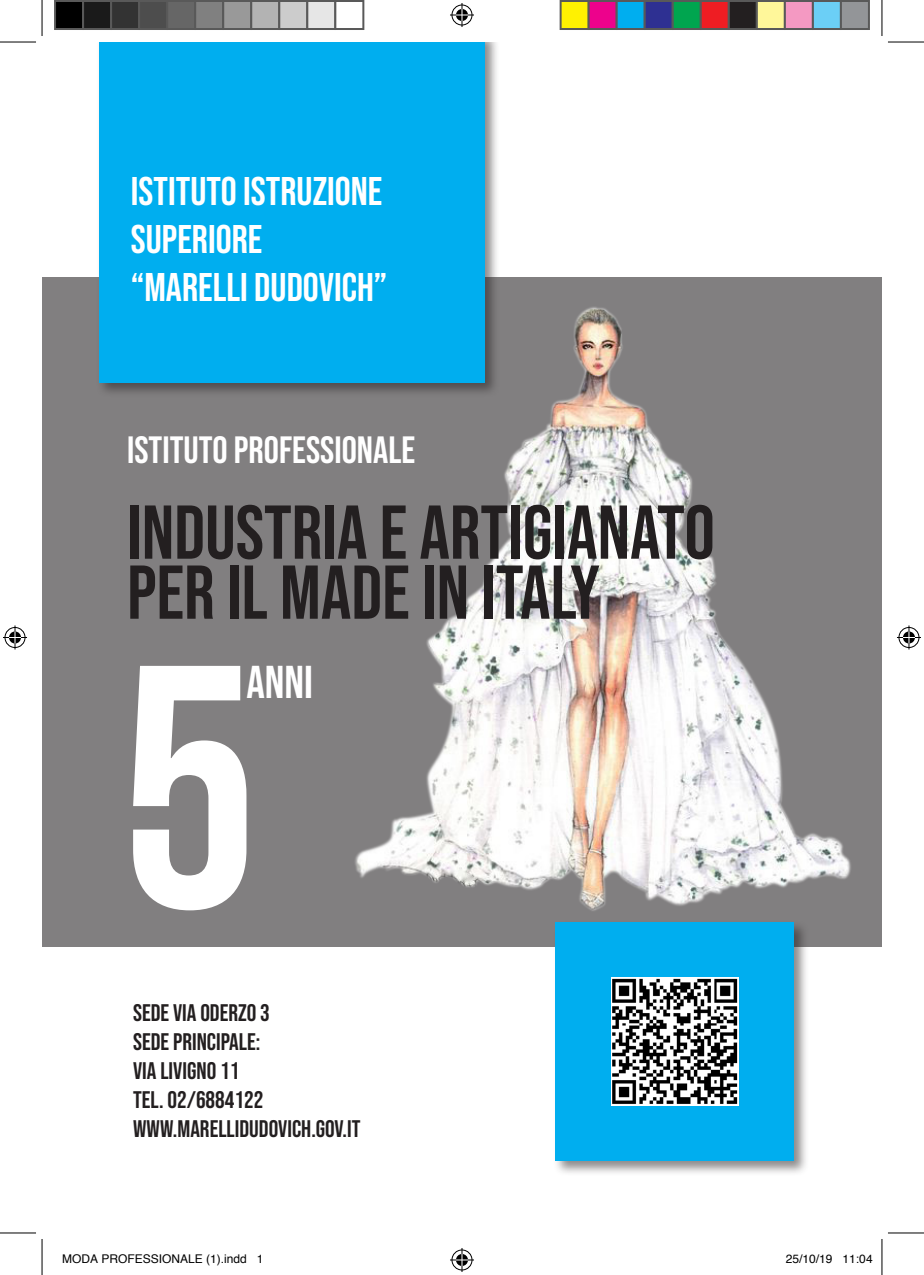
<style>
.page{position:relative;width:924px;height:1275px;background:#fff}
.page>*{position:absolute;margin:0;border:0;box-sizing:border-box;transform-origin:0 0}
.t1{font:76px/60px "Bebas Neue";color:#231f20}
.t2{font:46px "Bebas Neue";color:#fff}
.t3{font:40px "Bebas Neue";color:#fff}
.t4{font:38px "Bebas Neue";color:#fff}
.t5{font:24px "Bebas Neue";color:#231f20}
.t6{font:12px "Helvetica";color:#000}
</style>
<div class="page">
<div style="left:42px;top:277px;width:839px;height:669px;background:#817f80"></div>
<img style="left:339px;top:307px;width:539px;height:640px">
<div style="left:96px;top:42px;width:403px;height:355px;background:#231f20;opacity:.52"></div>
<div style="left:99px;top:42px;width:385px;height:340px;background:#00aeef"></div>
<div style="left:552px;top:919px;width:257px;height:257px;background:#231f20;opacity:.52"></div>
<div style="left:555px;top:922px;width:238px;height:239px;background:#00aeef"></div>
<img style="left:611px;top:978px;width:127px;height:127px">
<svg style="left:133px;top:666px;width:113px;height:244px"></svg>
<hr style="left:0;top:42px;width:36px;height:1px;background:#000">
<hr style="left:887px;top:42px;width:36px;height:1px;background:#000">
<hr style="left:0;top:1232px;width:36px;height:1px;background:#000">
<hr style="left:887px;top:1232px;width:36px;height:1px;background:#000">
<hr style="left:42px;top:0;width:1px;height:36px;background:#000">
<hr style="left:42px;top:1239px;width:1px;height:36px;background:#000">
<hr style="left:881px;top:0;width:1px;height:36px;background:#000">
<hr style="left:881px;top:1239px;width:1px;height:36px;background:#000">
<svg style="left:450px;top:3px;width:24px;height:24px"></svg>
<svg style="left:450px;top:1248px;width:24px;height:24px"></svg>
<svg style="left:3px;top:625px;width:24px;height:24px"></svg>
<svg style="left:897px;top:625px;width:23px;height:24px"></svg>
<div style="left:55px;top:1px;width:28px;height:28px;background:#000"></div>
<div style="left:54px;top:0;width:30px;height:30px;border:2px solid #595959"></div>
<div style="left:83px;top:1px;width:28px;height:28px;background:#1a1a1a"></div>
<div style="left:82px;top:0;width:30px;height:30px;border:2px solid #595959"></div>
<div style="left:111px;top:1px;width:28px;height:28px;background:#333"></div>
<div style="left:110px;top:0;width:30px;height:30px;border:2px solid #595959"></div>
<div style="left:139px;top:1px;width:28px;height:28px;background:#4d4d4d"></div>
<div style="left:138px;top:0;width:30px;height:30px;border:2px solid #595959"></div>
<div style="left:167px;top:1px;width:28px;height:28px;background:#666"></div>
<div style="left:166px;top:0;width:30px;height:30px;border:2px solid #595959"></div>
<div style="left:195px;top:1px;width:28px;height:28px;background:#808080"></div>
<div style="left:194px;top:0;width:30px;height:30px;border:2px solid #595959"></div>
<div style="left:223px;top:1px;width:28px;height:28px;background:#999"></div>
<div style="left:222px;top:0;width:30px;height:30px;border:2px solid #595959"></div>
<div style="left:251px;top:1px;width:28px;height:28px;background:#b3b3b3"></div>
<div style="left:250px;top:0;width:30px;height:30px;border:2px solid #595959"></div>
<div style="left:279px;top:1px;width:28px;height:28px;background:#ccc"></div>
<div style="left:278px;top:0;width:30px;height:30px;border:2px solid #595959"></div>
<div style="left:307px;top:1px;width:28px;height:28px;background:#e6e6e6"></div>
<div style="left:306px;top:0;width:30px;height:30px;border:2px solid #595959"></div>
<div style="left:334px;top:0;width:30px;height:30px;border:2px solid #595959"></div>
<div style="left:560px;top:1px;width:28px;height:28px;background:#fff101"></div>
<div style="left:559px;top:0;width:30px;height:30px;border:2px solid #595959"></div>
<div style="left:588px;top:1px;width:28px;height:28px;background:#ed028c"></div>
<div style="left:587px;top:0;width:30px;height:30px;border:2px solid #595959"></div>
<div style="left:616px;top:1px;width:28px;height:28px;background:#00aeef"></div>
<div style="left:615px;top:0;width:30px;height:30px;border:2px solid #595959"></div>
<div style="left:644px;top:1px;width:28px;height:28px;background:#2e3092"></div>
<div style="left:643px;top:0;width:30px;height:30px;border:2px solid #595959"></div>
<div style="left:672px;top:1px;width:28px;height:28px;background:#00a54f"></div>
<div style="left:671px;top:0;width:30px;height:30px;border:2px solid #595959"></div>
<div style="left:700px;top:1px;width:28px;height:28px;background:#ee1d23"></div>
<div style="left:699px;top:0;width:30px;height:30px;border:2px solid #595959"></div>
<div style="left:728px;top:1px;width:28px;height:28px;background:#231f20"></div>
<div style="left:727px;top:0;width:30px;height:30px;border:2px solid #595959"></div>
<div style="left:756px;top:1px;width:28px;height:28px;background:#fff79a"></div>
<div style="left:755px;top:0;width:30px;height:30px;border:2px solid #595959"></div>
<div style="left:784px;top:1px;width:28px;height:28px;background:#f499c2"></div>
<div style="left:783px;top:0;width:30px;height:30px;border:2px solid #595959"></div>
<div style="left:812px;top:1px;width:28px;height:28px;background:#6bcff6"></div>
<div style="left:811px;top:0;width:30px;height:30px;border:2px solid #595959"></div>
<div style="left:840px;top:1px;width:28px;height:28px;background:#939598"></div>
<div style="left:839px;top:0;width:30px;height:30px;border:2px solid #595959"></div>
<p class="t3" style="left:131px;top:169px;width:253px">ISTITUTO ISTRUZIONE</p>
<p class="t3" style="left:131px;top:217px;width:133px">SUPERIORE</p>
<p class="t3" style="left:131px;top:265px;width:258px">“MARELLI DUDOVICH”</p>
<p class="t4" style="left:127px;top:428px;width:289px">ISTITUTO PROFESSIONALE</p>
<p class="t1" style="left:127px;top:501px;width:589px">INDUSTRIA E ARTIGIANATO<br>PER IL MADE IN ITALY</p>
<p class="t2" style="left:246px;top:656px;width:68px">ANNI</p>
<p class="t5" style="left:133px;top:999px;width:138px">SEDE VIA ODERZO 3</p>
<p class="t5" style="left:133px;top:1028px;width:129px">SEDE PRINCIPALE:</p>
<p class="t5" style="left:133px;top:1057px;width:108px">VIA LIVIGNO 11</p>
<p class="t5" style="left:133px;top:1085px;width:132px">TEL. 02/6884122</p>
<p class="t5" style="left:133px;top:1114px;width:229px">WWW.MARELLIDUDOVICH.GOV.IT</p>
<p class="t6" style="left:62px;top:1249px;width:203px">MODA PROFESSIONALE (1).indd 1</p>
<p class="t6" style="left:785px;top:1249px;width:88px">25/10/19 11:04</p>
</div>
